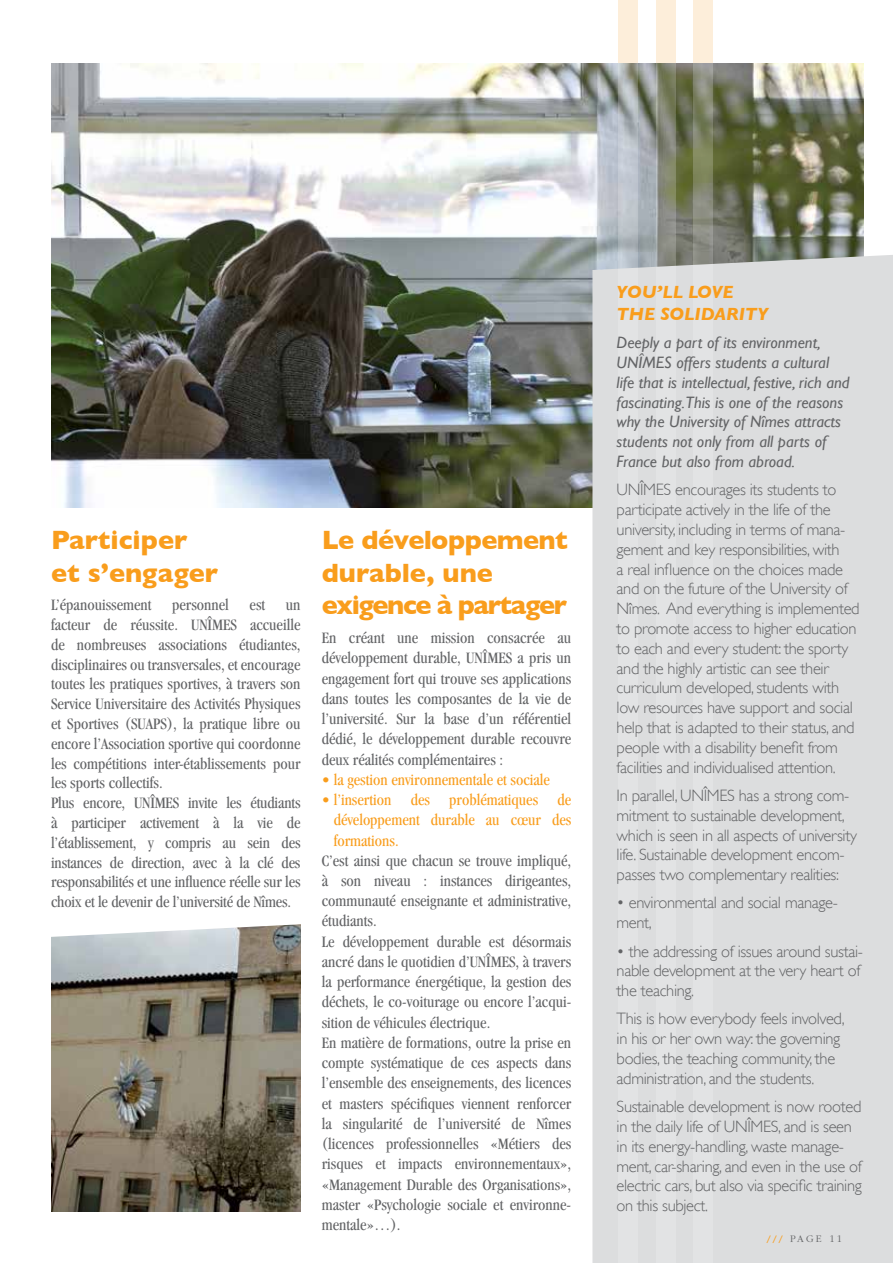
<style>
.page{position:relative;width:893px;height:1263px;background:#fff}
.page>*{position:absolute;margin:0;border:0;box-sizing:border-box;transform-origin:0 0}
.t1{font:700 27px/32.4px "Gill Sans";letter-spacing:-.02em;color:#f99d1c}
.t2{font:700 27px/32.4px "Gill Sans";color:#f99d1c}
.t3{font:italic 700 18px/21.6px "Gill Sans";color:#f99d1c}
.t4{font:condensed 16.5px/20.2px "Garamond";color:#636466}
.t5{font:300 16.5px/19.8px "Gill Sans";letter-spacing:-.02em;color:#636466}
.t6{font:italic 16.5px/19.8px "Gill Sans";color:#636466}
.t7{font:condensed 16.5px/20.2px "Garamond";color:#f99d1c;text-align:justify}
.t8{font:300 10.5px "Garamond";letter-spacing:.2em;color:#636466}
.s1{font-weight:400;color:#f99d1c}
</style>
<div class="page">
<img style="left:51px;top:939px;width:249px;height:273px">
<img style="left:51px;top:64px;width:812px;height:443px">
<svg style="left:51px;top:924px;width:250px;height:15px"></svg>
<div style="left:592px;top:255px;width:301px;height:1008px;background:#dcddde"></div>
<svg style="left:618px;top:0;width:20px;height:1263px;background:#dcdddd"></svg>
<svg style="left:656px;top:0;width:20px;height:1263px;background:#d4d5d2"></svg>
<svg style="left:693px;top:0;width:20px;height:1263px;background:#d4d5d1"></svg>
<h1 class="t2" style="left:51px;top:524px;width:169px">Participer et s’engager</h1>
<p class="t4" style="left:51px;top:595px;width:102px">L’épanouissement</p>
<p class="t4" style="left:172px;top:595px;width:58px">personnel</p>
<p class="t4" style="left:250px;top:595px;width:17px">est</p>
<p class="t4" style="left:51px;top:595px;width:251px;line-height:19.8px;text-indent:235px">un facteur de réussite. UNÎMES accueille de nombreuses associations étudiantes, disciplinaires ou transversales, et encourage toutes les pratiques sportives, à travers son Service Universitaire des Activités Physiques et Sportives (SUAPS), la pratique libre ou encore l’Association sportive qui coordonne les compétitions inter-établissements pour les sports collectifs.<br>Plus encore, UNÎMES invite les étudiants à participer activement à la vie de l’établissement, y compris au sein des instances de direction, avec à la clé des responsabilités et une influence réelle sur les choix et le devenir de l’université de Nîmes.</p>
<h1 class="t1" style="left:322px;top:524px;width:248px">Le développement durable, une exigence à partager</h1>
<p class="t4" style="left:322px;top:627px;width:251px;text-align:justify">En créant une mission consacrée au développement durable, UNÎMES a pris un engagement fort qui trouve ses applications dans toutes les composantes de la vie de l’université. Sur la base d’un référentiel dédié, le développement durable recouvre deux réalités complémentaires :</p>
<p class="t7" style="left:322px;top:769px;width:230px">• la gestion environnementale et sociale</p>
<p class="t7" style="left:334px;top:789px;width:239px;text-indent:-12px">• l’insertion des problématiques de développement durable au cœur des formations.</p>
<p class="t4" style="left:322px;top:850px;width:251px">C’est ainsi que chacun se trouve impliqué, à son niveau : instances dirigeantes, communauté enseignante et administrative, étudiants.<br>Le développement durable est désormais ancré dans le quotidien d’UNÎMES, à travers la performance énergétique, la gestion des déchets, le co-voiturage ou encore l’acqui&shy;sition de véhicules électrique.<br>En matière de formations, outre la prise en compte systématique de ces aspects dans l’ensemble des enseignements, des licences et masters spécifiques viennent renforcer la singularité de l’université de Nîmes (licences professionnelles «Métiers des risques et impacts environnementaux», «Management Durable des Organisations», master «Psychologie sociale et environne&shy;mentale»…).</p>
<p class="t3" style="left:617px;top:281px;width:153px">YOU’LL LOVE<br>THE SOLIDARITY</p>
<p class="t6" style="left:617px;top:333px;width:234px">Deeply a part of its environment, UNÎMES offers students a cultural life that is intellectual, festive, rich and fascinating.This is one of the reasons why the University of Nîmes attracts students not only from all parts of France but also from abroad.</p>
<p class="t5" style="left:617px;top:480px;width:245px">UNÎMES encourages its students to participate actively in the life of the university, including in terms of mana&shy;gement and key responsibilities, with<br>a real influence on the choices made and on the future of the University of Nîmes. And everything is implemented to promote access to higher education to each and every student: the sporty and the highly artistic can see their curriculum developed, students with low resources have support and social help that is adapted to their status, and people with a disability benefit from facilities and individualised attention.</p>
<p class="t5" style="left:617px;top:785px;width:242px">In parallel, UNÎMES has a strong com&shy;mitment to sustainable development, which is seen in all aspects of university life. Sustainable development encom&shy;passes two complementary realities:</p>
<p class="t5" style="left:617px;top:893px;width:223px">• environmental and social manage&shy;ment,</p>
<p class="t5" style="left:617px;top:941px;width:248px">• the addressing of issues around sustai&shy;nable development at the very heart of the teaching.</p>
<p class="t5" style="left:617px;top:1009px;width:229px">This is how everybody feels involved, in his or her own way: the governing bodies, the teaching community, the administration, and the students.</p>
<p class="t5" style="left:617px;top:1097px;width:247px">Sustainable development is now rooted in the daily life of UNÎMES, and is seen in its energy-handling, waste manage&shy;ment, car-sharing, and even in the use of electric cars, but also via specific training on this subject.</p>
<p class="t8" style="left:767px;top:1233px;width:77px"><span class="s1">///</span> page 11</p>
</div>
